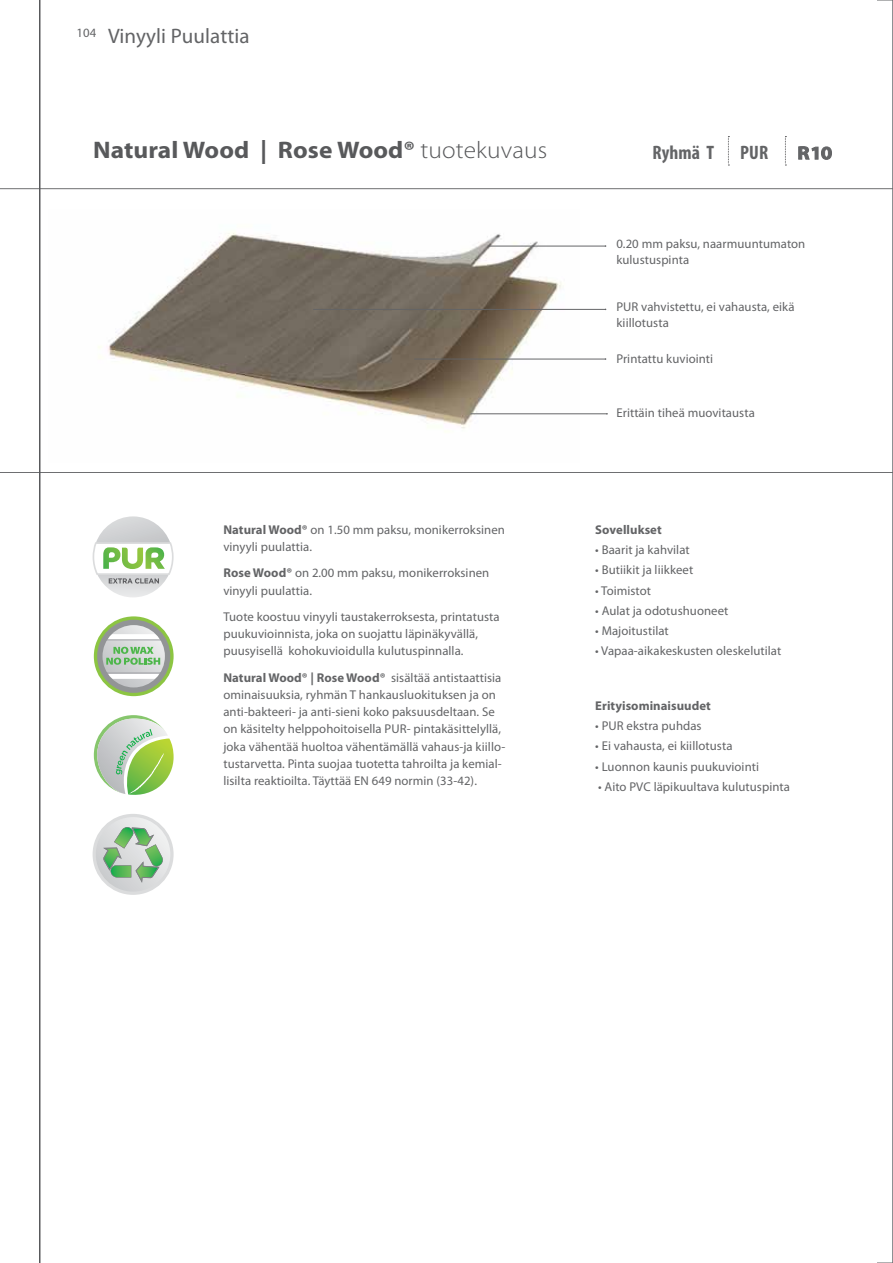
<style>
.page{position:relative;width:893px;height:1263px;background:#fff}
.page>*{position:absolute;margin:0;border:0;box-sizing:border-box;transform-origin:0 0}
.t1{font:700 24px "Myriad Pro";letter-spacing:.005em;color:#58595b;scale:1.06 1}
.t2{font:21px "Myriad Pro";letter-spacing:.005em;color:#636466}
.t3{font:700 condensed 19.5px "Myriad Pro";letter-spacing:.005em;color:#636466}
.t4{font:12.75px/17.2px "Myriad Pro";letter-spacing:.005em;color:#636466}
.t5{font:700 12.75px "Myriad Pro";letter-spacing:.005em;color:#636466}
.s1{font-weight:300}
.s2{font-weight:700}
</style>
<div class="page">
<svg style="left:878px;top:0;width:15px;height:1263px"></svg>
<img style="left:98px;top:232px;width:482px;height:200px">
<hr style="left:0;top:188px;width:893px;height:1px;background:#636466">
<hr style="left:488px;top:246px;width:118px;height:1px;background:#636466">
<hr style="left:313px;top:309px;width:293px;height:1px;background:#636466">
<hr style="left:414px;top:359px;width:192px;height:1px;background:#636466">
<hr style="left:471px;top:414px;width:136px;height:1px;background:#636466">
<hr style="left:0;top:472px;width:893px;height:1px;background:#636466">
<svg style="left:93px;top:516px;width:81px;height:81px"></svg>
<svg style="left:94px;top:616px;width:80px;height:80px"></svg>
<svg style="left:94px;top:815px;width:78px;height:78px"></svg>
<div style="left:93px;top:814px;width:81px;height:81px;border:3px solid #dbdcdd;border-radius:50%"></div>
<svg style="left:104px;top:825px;width:60px;height:57px"></svg>
<svg style="left:94px;top:715px;width:80px;height:80px"></svg>
<svg style="left:728px;top:136px;width:1px;height:30px"></svg>
<svg style="left:785px;top:136px;width:1px;height:30px"></svg>
<svg style="left:798px;top:146px;width:34px;height:14px"></svg>
<hr style="left:39px;top:0;width:1px;height:1263px;background:#58595b">
<p class="t4" style="left:76px;top:24px;width:21px">104</p>
<h2 class="t2" style="left:108px;top:24px;width:143px">Vinyyli Puulattia</h2>
<h1 class="t1" style="left:93px;top:136px;width:430px">Natural Wood | Rose Wood® <span class="s1">tuotekuvaus</span></h1>
<p class="t4" style="left:223px;top:521px;width:283px"><span class="s2">Natural Wood®</span> on 1.50 mm paksu, monikerroksinen vinyyli puulattia.</p>
<p class="t4" style="left:223px;top:565px;width:267px"><span class="s2">Rose Wood®</span> on 2.00 mm paksu, monikerroksinen vinyyli puulattia.</p>
<p class="t4" style="left:223px;top:608px;width:278px">Tuote koostuu vinyyli taustakerroksesta, printatusta puukuvioinnista, joka on suojattu läpinäkyvällä, puusyisellä kohokuvioidulla kulutuspinnalla.</p>
<p class="t4" style="left:223px;top:669px;width:283px"><span class="s2">Natural Wood® | Rose Wood®</span> sisältää antistaattisia ominaisuuksia, ryhmän T hankausluokituksen ja on anti-bakteeri- ja anti-sieni koko paksuusdeltaan. Se on käsitelty helppohoitoisella PUR- pintakäsittelyllä, joka vähentää huoltoa vähentämällä vahaus-ja kiillo&shy;tustarvetta. Pinta suojaa tuotetta tahroilta ja kemial&shy;lisilta reaktioilta. Täyttää EN 649 normin (33-42).</p>
<h3 class="t3" style="left:652px;top:142px;width:63px">Ryhmä T</h3>
<h3 class="t3" style="left:740px;top:142px;width:30px">PUR</h3>
<p class="t4" style="left:616px;top:235px;width:190px;line-height:16.5px">0.20 mm paksu, naarmuuntumaton kulustuspinta</p>
<p class="t4" style="left:616px;top:299px;width:180px;line-height:16.5px">PUR vahvistettu, ei vahausta, eikä kiillotusta</p>
<p class="t4" style="left:616px;top:351px;width:98px">Printattu kuviointi</p>
<p class="t4" style="left:616px;top:404px;width:140px">Erittäin tiheä muovitausta</p>
<p class="t5" style="left:595px;top:522px;width:68px">Sovellukset</p>
<p class="t4" style="left:595px;top:541px;width:96px">• Baarit ja kahvilat</p>
<p class="t4" style="left:595px;top:562px;width:99px">• Butiikit ja liikkeet</p>
<p class="t4" style="left:595px;top:582px;width:57px">• Toimistot</p>
<p class="t4" style="left:595px;top:602px;width:135px">• Aulat ja odotushuoneet</p>
<p class="t4" style="left:595px;top:622px;width:75px">• Majoitustilat</p>
<p class="t4" style="left:595px;top:643px;width:187px">• Vapaa-aikakeskusten oleskelutilat</p>
<p class="t5" style="left:595px;top:698px;width:117px">Erityisominaisuudet</p>
<p class="t4" style="left:595px;top:717px;width:108px">• PUR ekstra puhdas</p>
<p class="t4" style="left:595px;top:738px;width:139px">• Ei vahausta, ei kiillotusta</p>
<p class="t4" style="left:595px;top:758px;width:165px">• Luonnon kaunis puukuviointi</p>
<p class="t4" style="left:598px;top:778px;width:193px">• Aito PVC läpikuultava kulutuspinta</p>
</div>
